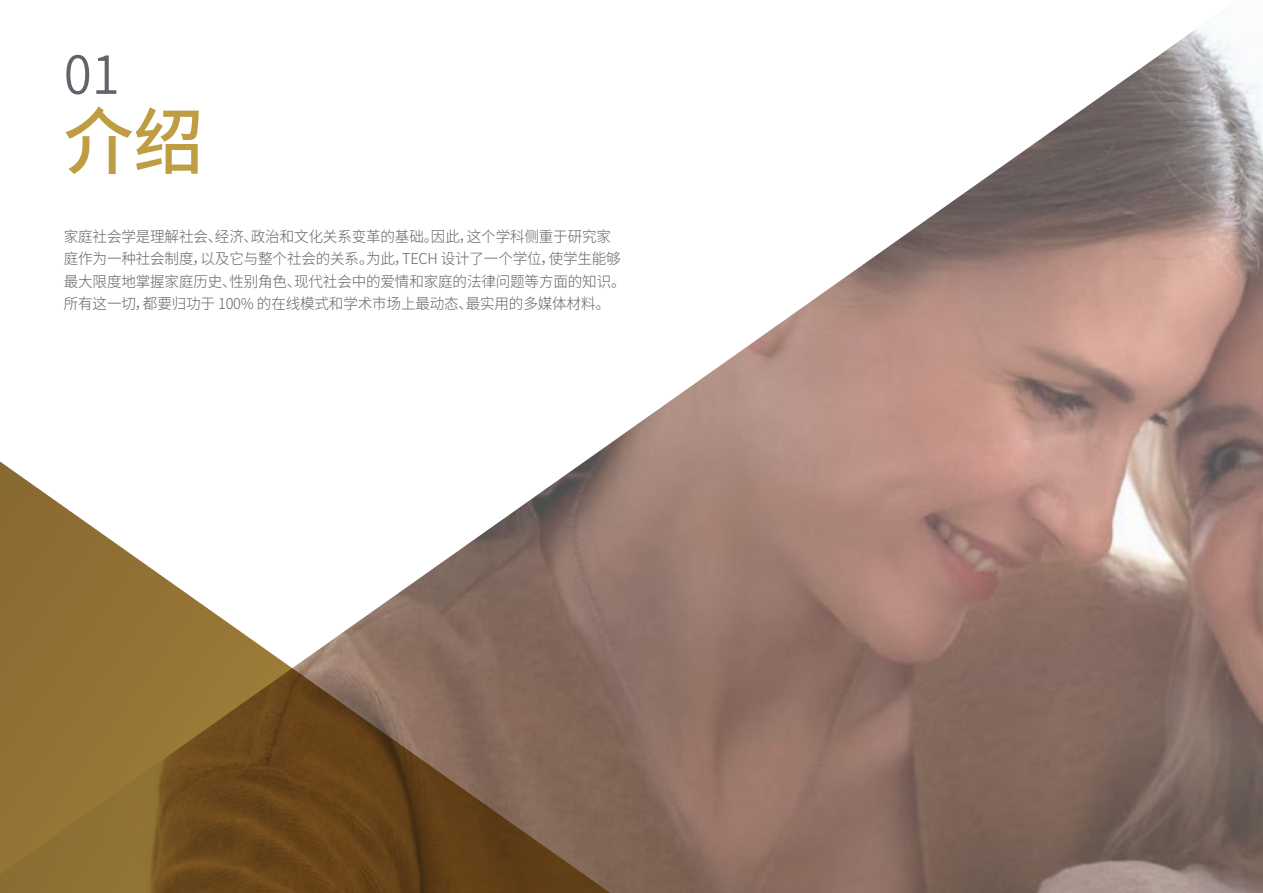
<style>
.page{position:relative;width:1263px;height:893px;background:#fff}
.page>*{position:absolute;margin:0;border:0;box-sizing:border-box;transform-origin:0 0}
.t1{font:500 72px "Source Han Sans CN";color:#be9d43}
.t2{font:52.5px "Source Han Sans CN";color:#61646a}
.t3{font:300 15px/22.5px "Source Han Sans CN";letter-spacing:-.01em;color:#61646a}
</style>
<div class="page">
<img style="left:606px;top:1px;width:657px;height:892px">
<svg style="left:0;top:446px;width:640px;height:447px"></svg>
<h2 class="t2" style="left:64px;top:45px;width:57px">01</h2>
<h1 class="t1" style="left:64px;top:101px;width:141px">介绍</h1>
<p class="t3" style="left:64px;top:225px;width:563px">家庭社会学是理解社会、经济、政治和文化关系变革的基础。因此，这个学科侧重于研究家庭作为一种社会制度，以及它与整个社会的关系。为此，TECH 设计了一个学位，使学生能够最大限度地掌握家庭历史、性别角色、现代社会中的爱情和家庭的法律问题等方面的知识。所有这一切，都要归功于 100% 的在线模式和学术市场上最动态、最实用的多媒体材料。</p>
</div>
